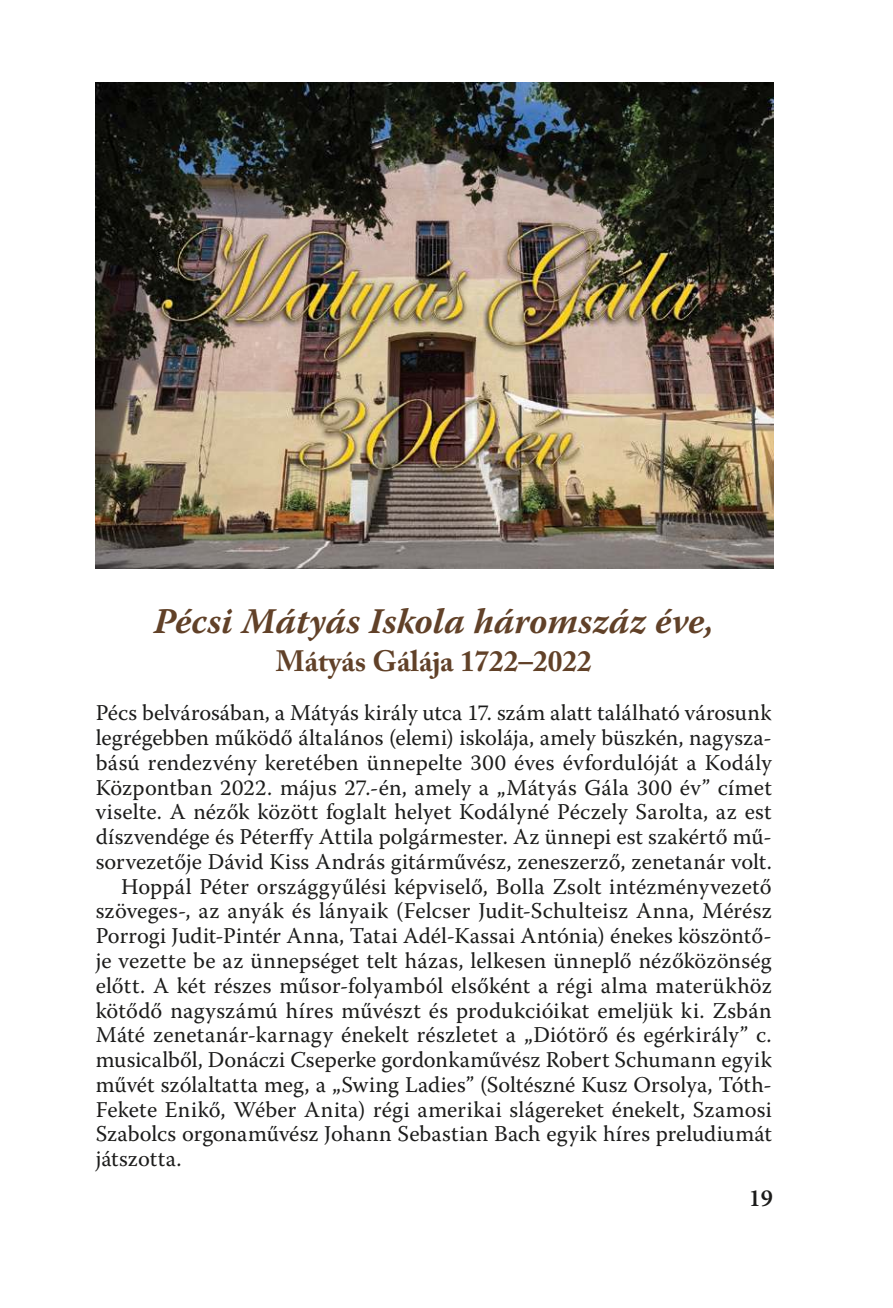
<style>
.page{position:relative;width:893px;height:1308px;background:#fff}
.page>*{position:absolute;margin:0;border:0;box-sizing:border-box;transform-origin:0 0}
.t1{font:italic 700 36px "Warnock Pro";color:#614128}
.t2{font:700 29.25px "Adobe Caslon Pro";color:#614128}
.t3{font:600 24.75px "Minion Pro";color:#1c1c1b}
.t4{font:22.5px "Warnock Pro";letter-spacing:.005em;color:#1c1c1b}
</style>
<div class="page">
<img style="left:96px;top:83px;width:677px;height:485px">
<h1 class="t1" style="left:154px;top:601px;width:562px">Pécsi Mátyás Iskola háromszáz éve,</h1>
<h2 class="t2" style="left:276px;top:649px;width:317px">Mátyás Gálája 1722–2022</h2>
<p class="t4" style="left:96px;top:701px;width:677px">Pécs belvárosában, a Mátyás király utca 17. szám alatt található városunk</p>
<p class="t4" style="left:96px;top:726px;width:678px">legrégebben működő általános (elemi) iskolája, amely büszkén, nagysza-</p>
<p class="t4" style="left:96px;top:750px;width:678px">bású rendezvény keretében ünnepelte 300 éves évfordulóját a Kodály</p>
<p class="t4" style="left:96px;top:775px;width:678px">Központban 2022. május 27.-én, amely a „Mátyás Gála 300 év” címet</p>
<p class="t4" style="left:96px;top:800px;width:678px">viselte. A nézők között foglalt helyet Kodályné Péczely Sarolta, az est</p>
<p class="t4" style="left:96px;top:825px;width:678px">díszvendége és Péterffy Attila polgármester. Az ünnepi est szakértő mű-</p>
<p class="t4" style="left:96px;top:849px;width:678px">sorvezetője Dávid Kiss András gitárművész, zeneszerző, zenetanár volt.</p>
<p class="t4" style="left:121px;top:874px;width:652px">Hoppál Péter országgyűlési képviselő, Bolla Zsolt intézményvezető</p>
<p class="t4" style="left:96px;top:899px;width:678px">szöveges-, az anyák és lányaik (Felcser Judit-Schulteisz Anna, Mérész</p>
<p class="t4" style="left:96px;top:924px;width:678px">Porrogi Judit-Pintér Anna, Tatai Adél-Kassai Antónia) énekes köszöntő-</p>
<p class="t4" style="left:96px;top:948px;width:678px">je vezette be az ünnepséget telt házas, lelkesen ünneplő nézőközönség</p>
<p class="t4" style="left:96px;top:973px;width:678px">előtt. A két részes műsor-folyamból elsőként a régi alma materükhöz</p>
<p class="t4" style="left:96px;top:998px;width:678px">kötődő nagyszámú híres művészt és produkcióikat emeljük ki. Zsbán</p>
<p class="t4" style="left:96px;top:1023px;width:678px">Máté zenetanár-karnagy énekelt részletet a „Diótörő és egérkirály” c.</p>
<p class="t4" style="left:96px;top:1047px;width:678px">musicalből, Donáczi Cseperke gordonkaművész Robert Schumann egyik</p>
<p class="t4" style="left:96px;top:1072px;width:678px">művét szólaltatta meg, a „Swing Ladies” (Soltészné Kusz Orsolya, Tóth-</p>
<p class="t4" style="left:96px;top:1097px;width:678px">Fekete Enikő, Wéber Anita) régi amerikai slágereket énekelt, Szamosi</p>
<p class="t4" style="left:96px;top:1122px;width:678px">Szabolcs orgonaművész Johann Sebastian Bach egyik híres preludiumát</p>
<p class="t4" style="left:96px;top:1146px;width:87px">játszotta.</p>
<p class="t3" style="left:749px;top:1182px;width:26px">19</p>
</div>
